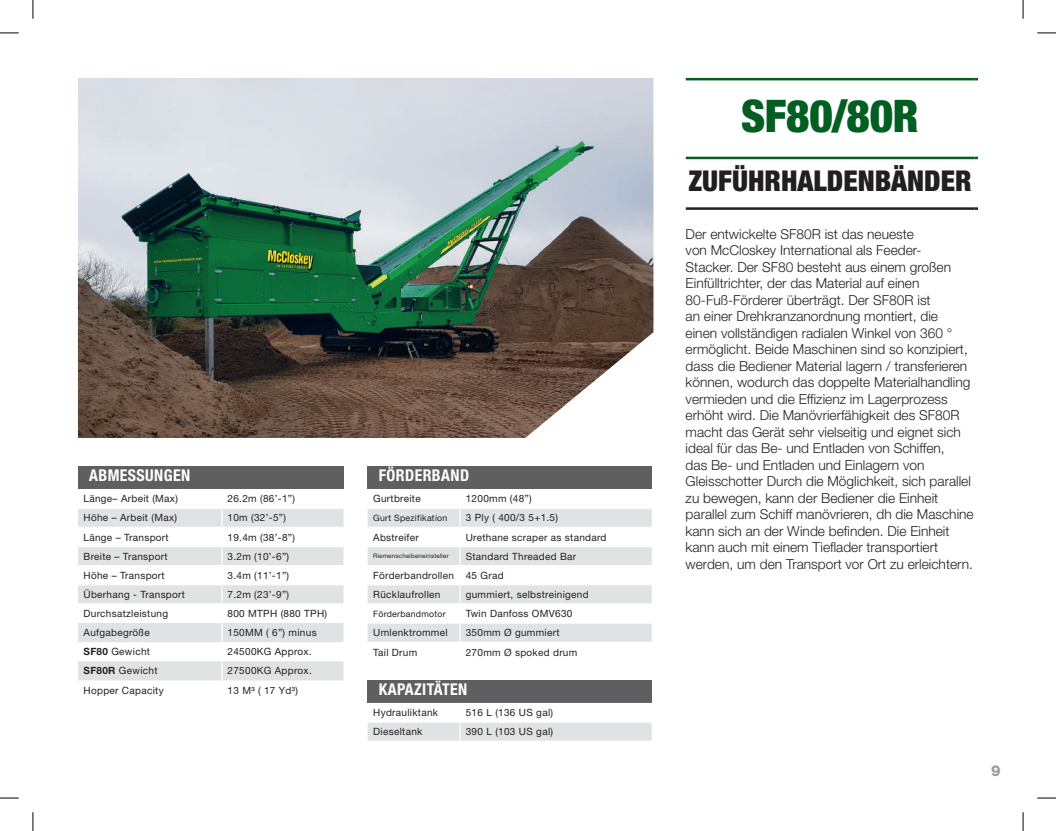
<style>
.page{position:relative;width:1056px;height:831px;background:#fff}
.page>*{position:absolute;margin:0;border:0;box-sizing:border-box;transform-origin:0 0}
.t1{font:900 condensed 45px "Helvetica Neue LT Std";letter-spacing:-.005em;color:#025e21}
.t2{font:900 condensed 28.75px "Helvetica Neue LT Std";color:#231f20}
.t3{font:700 condensed 16.25px "Helvetica Neue LT Std";letter-spacing:.025em;color:#fff}
.t4{font:800 15px "Helvetica Neue LT Std";color:#999b9e}
.t5{font:300 13.75px/16.5px "Helvetica Neue LT Std";color:#231f20}
.t6{font:10px/19.1px "Helvetica Neue LT Std";letter-spacing:.03em;color:#231f20}
.t7{font:8.75px "Helvetica Neue LT Std";letter-spacing:.03em;color:#231f20}
.t8{font:6.25px "Helvetica Neue LT Std";letter-spacing:.03em;color:#231f20}
.s1{font-weight:700}
</style>
<div class="page">
<img style="left:78px;top:78px;width:575px;height:360px">
<hr style="left:686px;top:78px;width:288px;height:2px;background:#025e21">
<hr style="left:686px;top:157px;width:288px;height:2px;background:#025e21">
<hr style="left:686px;top:207px;width:288px;height:3px;background:#231f20">
<svg style="left:974px;top:207px;width:4px;height:3px"></svg>
<div style="left:78px;top:467px;width:265px;height:22px;background:#5f5f62"></div>
<svg style="left:78px;top:680px;width:265px;height:1px"></svg>
<svg style="left:78px;top:509px;width:265px;height:171px;fill:#e1e2e4"></svg>
<hr style="left:78px;top:527px;width:144px;height:1px;background:#fff">
<hr style="left:222px;top:527px;width:121px;height:1px;background:#fff">
<hr style="left:78px;top:546px;width:144px;height:1px;background:#fff">
<hr style="left:222px;top:546px;width:121px;height:1px;background:#fff">
<hr style="left:78px;top:565px;width:144px;height:1px;background:#fff">
<hr style="left:222px;top:565px;width:121px;height:1px;background:#fff">
<hr style="left:78px;top:584px;width:144px;height:1px;background:#fff">
<hr style="left:222px;top:584px;width:121px;height:1px;background:#fff">
<hr style="left:78px;top:603px;width:144px;height:1px;background:#fff">
<hr style="left:222px;top:603px;width:121px;height:1px;background:#fff">
<svg style="left:221px;top:509px;width:2px;height:172px"></svg>
<div style="left:368px;top:680px;width:284px;height:23px;background:#5f5f62"></div>
<div style="left:368px;top:722px;width:284px;height:18px;background:#e1e2e4"></div>
<div style="left:368px;top:467px;width:284px;height:22px;background:#5f5f62"></div>
<svg style="left:368px;top:509px;width:284px;height:132px;fill:#e1e2e4"></svg>
<hr style="left:368px;top:527px;width:92px;height:1px;background:#fff">
<hr style="left:460px;top:527px;width:192px;height:1px;background:#fff">
<hr style="left:368px;top:546px;width:92px;height:1px;background:#fff">
<hr style="left:460px;top:546px;width:192px;height:1px;background:#fff">
<hr style="left:368px;top:565px;width:92px;height:1px;background:#fff">
<hr style="left:460px;top:565px;width:192px;height:1px;background:#fff">
<hr style="left:368px;top:584px;width:92px;height:1px;background:#fff">
<hr style="left:460px;top:584px;width:192px;height:1px;background:#fff">
<hr style="left:368px;top:603px;width:92px;height:1px;background:#fff">
<hr style="left:460px;top:603px;width:192px;height:1px;background:#fff">
<hr style="left:368px;top:622px;width:92px;height:2px;background:#fff">
<hr style="left:460px;top:622px;width:192px;height:2px;background:#fff">
<svg style="left:459px;top:509px;width:2px;height:133px"></svg>
<svg style="left:0;top:32px;width:19px;height:2px"></svg>
<svg style="left:1037px;top:32px;width:19px;height:2px"></svg>
<svg style="left:0;top:797px;width:19px;height:2px"></svg>
<svg style="left:1037px;top:797px;width:19px;height:2px"></svg>
<svg style="left:32px;top:0;width:2px;height:19px"></svg>
<svg style="left:32px;top:812px;width:2px;height:19px"></svg>
<svg style="left:1022px;top:0;width:2px;height:19px"></svg>
<svg style="left:1022px;top:812px;width:2px;height:19px"></svg>
<p class="t3" style="left:379px;top:466px;width:92px">FÖRDERBAND</p>
<p class="t6" style="left:373px;top:489px;width:49px">Gurtbreite</p>
<p class="t6" style="left:466px;top:489px;width:67px">1200mm (48”)</p>
<p class="t7" style="left:373px;top:513px;width:76px">Gurt Spezifikation</p>
<p class="t6" style="left:466px;top:508px;width:94px">3 Ply ( 400/3 5+1.5)</p>
<p class="t6" style="left:373px;top:527px;width:47px">Abstreifer</p>
<p class="t6" style="left:466px;top:527px;width:142px">Urethane scraper as standard</p>
<p class="t8" style="left:373px;top:552px;width:77px">Riemenscheibeneinsteller</p>
<p class="t3" style="left:89px;top:466px;width:103px">ABMESSUNGEN</p>
<p class="t6" style="left:84px;top:489px;width:96px">Länge– Arbeit (Max)</p>
<p class="t6" style="left:228px;top:489px;width:69px">26.2m (86’-1”)</p>
<p class="t6" style="left:84px;top:508px;width:95px">Höhe – Arbeit (Max)</p>
<p class="t6" style="left:228px;top:508px;width:60px">10m (32’-5”)</p>
<p class="t6" style="left:84px;top:527px;width:87px">Länge – Transport</p>
<p class="t6" style="left:228px;top:527px;width:69px">19.4m (38’-8”)</p>
<p class="t6" style="left:84px;top:546px;width:86px">Breite – Transport</p>
<p class="t6" style="left:228px;top:546px;width:63px">3.2m (10’-6”)</p>
<p class="t6" style="left:84px;top:565px;width:83px">Höhe – Transport</p>
<p class="t6" style="left:228px;top:565px;width:63px">3.4m (11’-1”)</p>
<p class="t6" style="left:84px;top:585px;width:103px">Überhang - Transport</p>
<p class="t6" style="left:228px;top:585px;width:63px">7.2m (23’-9”)</p>
<p class="t6" style="left:84px;top:604px;width:86px">Durchsatzleistung</p>
<p class="t6" style="left:228px;top:604px;width:101px">800 MTPH (880 TPH)</p>
<p class="t6" style="left:84px;top:623px;width:68px">Aufgabegröße</p>
<p class="t6" style="left:228px;top:623px;width:91px">150MM ( 6”) minus</p>
<p class="t6" style="left:84px;top:642px;width:68px"><span class="s1">SF80</span> Gewicht</p>
<p class="t6" style="left:228px;top:642px;width:86px">24500KG Approx.</p>
<p class="t6" style="left:84px;top:661px;width:75px"><span class="s1">SF80R</span> Gewicht</p>
<p class="t6" style="left:228px;top:661px;width:86px">27500KG Approx.</p>
<p class="t6" style="left:84px;top:680px;width:82px">Hopper Capacity</p>
<p class="t6" style="left:228px;top:680px;width:72px">13 M³ ( 17 Yd³)</p>
<p class="t3" style="left:379px;top:679px;width:90px">KAPAZITÄTEN</p>
<p class="t6" style="left:373px;top:702px;width:66px">Hydrauliktank</p>
<p class="t6" style="left:466px;top:702px;width:89px">516 L (136 US gal)</p>
<p class="t6" style="left:373px;top:722px;width:51px">Dieseltank</p>
<p class="t6" style="left:466px;top:722px;width:89px">390 L (103 US gal)</p>
<p class="t6" style="left:373px;top:546px;width:204px;text-indent:93px">Standard Threaded Bar<br>Förderbandrollen 45 Grad<br>Rücklaufrollen</p>
<p class="t6" style="left:466px;top:585px;width:124px">gummiert, selbstreinigend</p>
<p class="t7" style="left:373px;top:608px;width:74px">Förderbandmotor</p>
<p class="t6" style="left:466px;top:604px;width:108px">Twin Danfoss OMV630</p>
<p class="t6" style="left:373px;top:623px;width:76px">Umlenktrommel</p>
<p class="t6" style="left:466px;top:623px;width:95px">350mm Ø gummiert</p>
<p class="t6" style="left:373px;top:642px;width:46px">Tail Drum</p>
<p class="t6" style="left:466px;top:642px;width:113px">270mm Ø spoked drum</p>
<h1 class="t1" style="left:741px;top:89px;width:179px">SF80/80R</h1>
<h2 class="t2" style="left:688px;top:163px;width:285px">ZUFÜHRHALDENBÄNDER</h2>
<p class="t5" style="left:686px;top:225px;width:290px">Der entwickelte SF80R ist das neueste<br>von McCloskey International als Feeder-<br>Stacker. Der SF80 besteht aus einem großen Einfülltrichter, der das Material auf einen 80-Fuß-Förderer überträgt. Der SF80R ist<br>an einer Drehkranzanordnung montiert, die<br>einen vollständigen radialen Winkel von 360 ° ermöglicht. Beide Maschinen sind so konzipiert, dass die Bediener Material lagern / transferieren können, wodurch das doppelte Materialhandling vermieden und die Effizienz im Lagerprozess erhöht wird. Die Manövrierfähigkeit des SF80R macht das Gerät sehr vielseitig und eignet sich ideal für das Be- und Entladen von Schiffen,<br>das Be- und Entladen und Einlagern von Gleisschotter Durch die Möglichkeit, sich parallel zu bewegen, kann der Bediener die Einheit parallel zum Schiff manövrieren, dh die Maschine kann sich an der Winde befinden. Die Einheit kann auch mit einem Tieflader transportiert werden, um den Transport vor Ort zu erleichtern.</p>
<p class="t4" style="left:991px;top:761px;width:11px">9</p>
</div>
